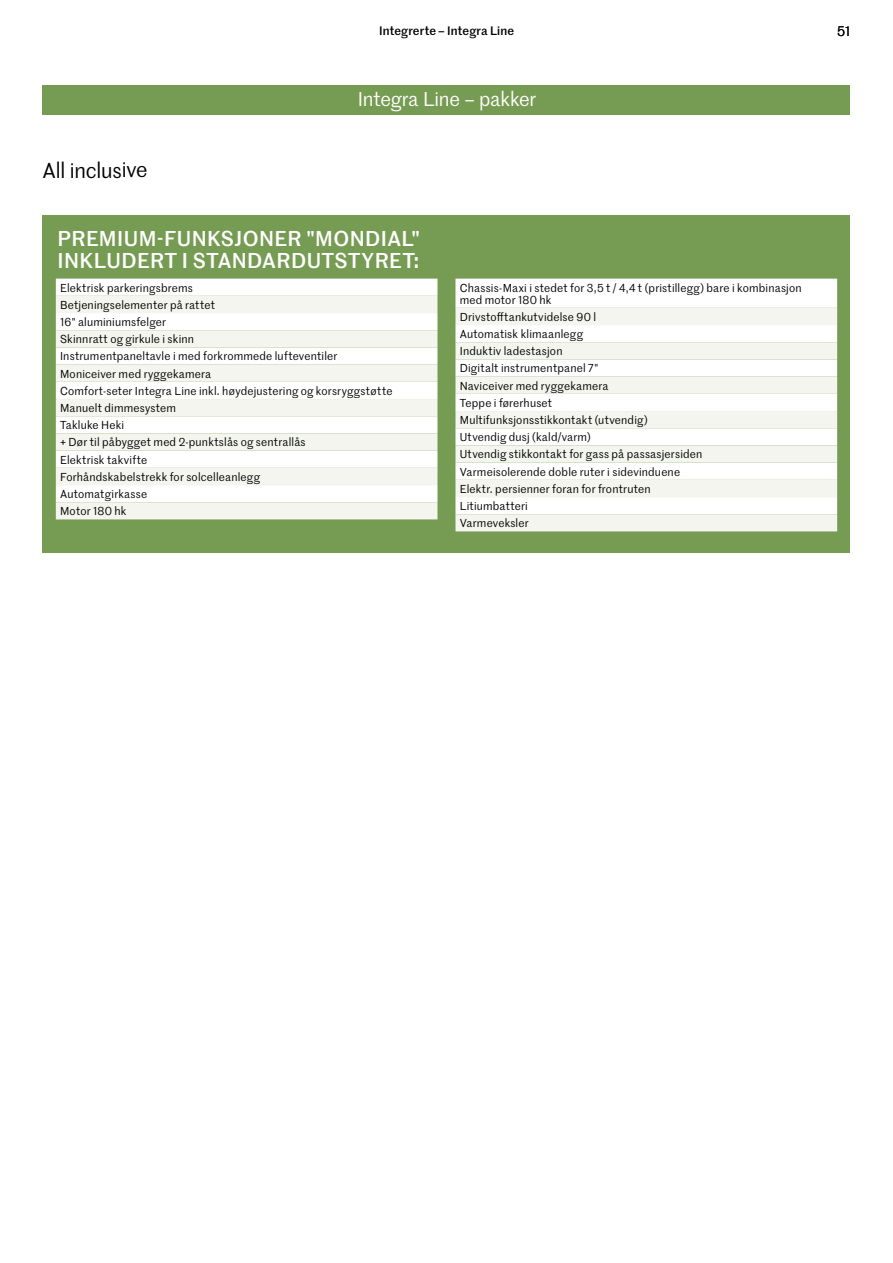
<style>
.page{position:relative;width:893px;height:1263px;background:#fff}
.page>*{position:absolute;margin:0;border:0;box-sizing:border-box;transform-origin:0 0}
.t1{font:500 21px/22.5px "Marr Sans";letter-spacing:.02em;color:#fff}
.t2{font:21px "Marr Sans";letter-spacing:-.02em;color:#000}
.t3{font:19.5px "Marr Sans";letter-spacing:-.01em;color:#fff}
.t4{font:13.5px "Marr Sans";color:#000}
.t5{font:500 12px "Marr Sans";letter-spacing:.01em;color:#000}
.t6{font:11.25px/17.2px "Marr Sans";letter-spacing:.015em;color:#000}
</style>
<div class="page">
<div style="left:43px;top:85px;width:807px;height:30px;background:#769b52"></div>
<div style="left:43px;top:215px;width:807px;height:338px;background:#769b52"></div>
<div style="left:56px;top:279px;width:381px;height:17px;background:#fff"></div>
<svg style="left:56px;top:296px;width:381px;height:223px;background:#f7f8f4"></svg>
<div style="left:455px;top:279px;width:382px;height:29px;background:#fff"></div>
<svg style="left:455px;top:308px;width:382px;height:223px;background:#f7f8f4"></svg>
<p class="t5" style="left:379px;top:22px;width:136px">Integrerte – Integra Line</p>
<p class="t4" style="left:837px;top:22px;width:15px">51</p>
<h1 class="t2" style="left:43px;top:155px;width:106px">All inclusive</h1>
<h2 class="t3" style="left:358px;top:85px;width:180px">Integra Line – pakker</h2>
<h1 class="t1" style="left:58px;top:226px;width:364px">PREMIUM-FUNKSJONER "MONDIAL"<br>INKLUDERT I STANDARDUTSTYRET:</h1>
<p class="t6" style="left:60px;top:278px;width:334px">Elektrisk parkeringsbrems<br>Betjeningselementer på rattet<br>16" aluminiumsfelger<br>Skinnratt og girkule i skinn<br>Instrumentpaneltavle i med forkrommede lufteventiler<br>Moniceiver med ryggekamera<br>Comfort-seter Integra Line inkl. høydejustering og korsryggstøtte<br>Manuelt dimmesystem<br>Takluke Heki<br>+ Dør til påbygget med 2-punktslås og sentrallås<br>Elektrisk takvifte<br>Forhåndskabelstrekk for solcelleanlegg<br>Automatgirkasse<br>Motor 180 hk</p>
<p class="t6" style="left:460px;top:281px;width:343px;line-height:12px">Chassis-Maxi i stedet for 3,5 t / 4,4 t (pristillegg) bare i kombinasjon med motor 180 hk</p>
<p class="t6" style="left:460px;top:308px;width:244px">Drivstofftankutvidelse 90 l<br>Automatisk klimaanlegg<br>Induktiv ladestasjon<br>Digitalt instrumentpanel 7"<br>Naviceiver med ryggekamera<br>Teppe i førerhuset<br>Multifunksjonsstikkontakt (utvendig)<br>Utvendig dusj (kald/varm)<br>Utvendig stikkontakt for gass på passasjersiden<br>Varmeisolerende doble ruter i sidevinduene<br>Elektr. persienner foran for frontruten<br>Litiumbatteri<br>Varmeveksler</p>
</div>
